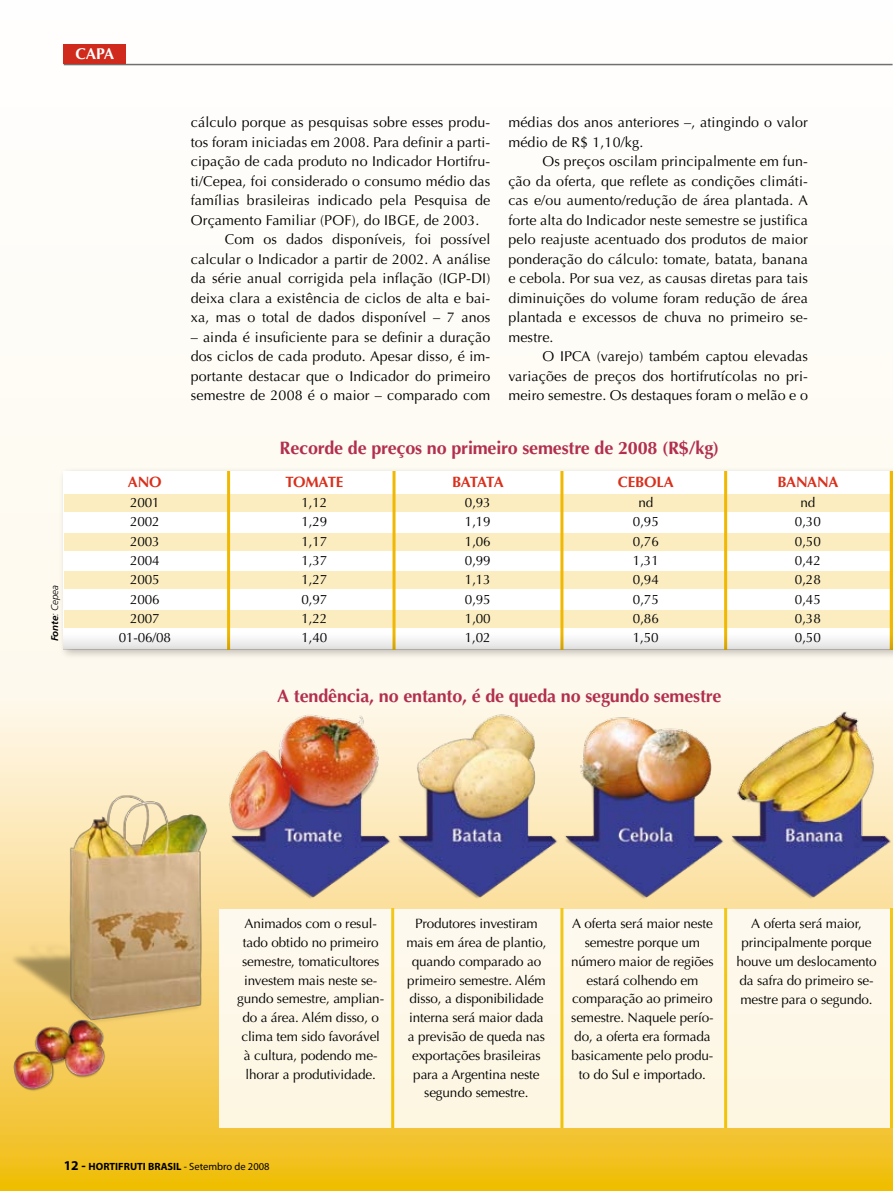
<style>
.page{position:relative;width:893px;height:1191px;background:#fefcf8}
.page>*{position:absolute;margin:0;border:0;box-sizing:border-box;transform-origin:0 0}
.t1{font:700 18px "Optima";letter-spacing:-.01em;color:#b22f4e}
.t2{font:700 15.6px "Optima";color:#fff}
.t3{font:700 15px "Optima";letter-spacing:-.01em;color:#d9301c}
.t4{font:14.25px/19.5px "Optima";letter-spacing:.01em;color:#000;text-align:justify}
.t5{font:13.5px/18.8px "Optima";letter-spacing:-.01em;color:#000;text-align:center}
.t6{font:700 10.5px "Myriad Pro";color:#000}
.t7{font:italic 300 9.75px "Frutiger";color:#000}
.s1{font-weight:700}
.s2{font-size:13.5px}
.s3{font-weight:400}
</style>
<div class="page">
<svg style="left:0;top:698px;width:893px;height:493px;background:#f5d059"></svg>
<div style="left:219px;top:909px;width:674px;height:218px;background:#fdf7e8"></div>
<hr style="left:391px;top:909px;width:3px;height:218px;background:#f1c300">
<hr style="left:560px;top:909px;width:3px;height:218px;background:#f1c300">
<hr style="left:724px;top:909px;width:3px;height:218px;background:#f1c300">
<hr style="left:890px;top:909px;width:3px;height:218px;background:#f1c300">
<img style="left:207px;top:709px;width:166px;height:200px">
<img style="left:373px;top:709px;width:167px;height:213px">
<img style="left:540px;top:709px;width:167px;height:213px">
<img style="left:707px;top:709px;width:166px;height:213px">
<img style="left:873px;top:709px;width:20px;height:213px">
<img style="left:0;top:787px;width:219px;height:310px">
<div style="left:58px;top:466px;width:835px;height:194px;background:#000;opacity:.25"></div>
<div style="left:64px;top:472px;width:829px;height:177px;background:#fff"></div>
<hr style="left:227px;top:472px;width:3px;height:177px;background:#f0b800">
<hr style="left:392px;top:472px;width:3px;height:177px;background:#f0b800">
<hr style="left:560px;top:472px;width:3px;height:177px;background:#f0b800">
<hr style="left:724px;top:472px;width:3px;height:177px;background:#f0b800">
<hr style="left:890px;top:472px;width:3px;height:177px;background:#f0b800">
<svg style="left:64px;top:633px;width:829px;height:16px"></svg>
<div style="left:64px;top:495px;width:829px;height:17px;background:#fbedc0"></div>
<div style="left:64px;top:533px;width:829px;height:17px;background:#fbedc0"></div>
<div style="left:64px;top:571px;width:829px;height:17px;background:#fbedc0"></div>
<div style="left:64px;top:610px;width:829px;height:17px;background:#fbedc0"></div>
<hr style="left:64px;top:64px;width:829px;height:1px;background:#707070">
<div style="left:64px;top:44px;width:62px;height:20px;background:#d02a1c"></div>
<p class="t2" style="left:76px;top:45px;width:40px">CAPA</p>
<p class="t7" style="left:49px;top:641px;width:58px;rotate:-90deg"><span class="s1">Fonte</span>: Cepea</p>
<p class="t4" style="left:191px;top:113px;width:301px">cálculo porque as pesquisas sobre esses produ-</p>
<p class="t4" style="left:191px;top:132px;width:301px">tos foram iniciadas em 2008. Para definir a parti-</p>
<p class="t4" style="left:191px;top:152px;width:301px">cipação de cada produto no Indicador Hortifru-</p>
<p class="t4" style="left:191px;top:171px;width:301px">ti/Cepea, foi considerado o consumo médio das</p>
<p class="t4" style="left:191px;top:191px;width:301px">famílias brasileiras indicado pela Pesquisa de</p>
<p class="t4" style="left:191px;top:210px;width:290px">Orçamento Familiar (POF), do IBGE, de 2003.</p>
<p class="t4" style="left:225px;top:230px;width:267px">Com os dados disponíveis, foi possível</p>
<p class="t4" style="left:191px;top:249px;width:301px">calcular o Indicador a partir de 2002. A análise</p>
<p class="t4" style="left:191px;top:269px;width:301px">da série anual corrigida pela inflação (IGP-DI)</p>
<p class="t4" style="left:191px;top:288px;width:301px">deixa clara a existência de ciclos de alta e bai-</p>
<p class="t4" style="left:191px;top:308px;width:301px">xa, mas o total de dados disponível – 7 anos</p>
<p class="t4" style="left:191px;top:327px;width:301px">– ainda é insuficiente para se definir a duração dos ciclos de cada produto. Apesar disso, é im&shy;portante destacar que o Indicador do primeiro semestre de 2008 é o maior – comparado com</p>
<p class="t4" style="left:508px;top:113px;width:301px">médias dos anos anteriores –, atingindo o valor médio de R$ 1,10/kg.</p>
<p class="t4" style="left:508px;top:152px;width:301px;text-indent:34px">Os preços oscilam principalmente em fun&shy;ção da oferta, que reflete as condições climáti&shy;cas e/ou aumento/redução de área plantada. A forte alta do Indicador neste semestre se justifica pelo reajuste acentuado dos produtos de maior ponderação do cálculo: tomate, batata, banana e cebola. Por sua vez, as causas diretas para tais diminuições do volume foram redução de área plantada e excessos de chuva no primeiro se&shy;mestre.</p>
<p class="t4" style="left:508px;top:347px;width:301px;text-indent:34px">O IPCA (varejo) também captou elevadas variações de preços dos hortifrutícolas no pri&shy;meiro semestre. Os destaques foram o melão e o</p>
<p class="t1" style="left:280px;top:438px;width:441px">Recorde de preços no primeiro semestre de 2008 (R$/kg)</p>
<p class="t3" style="left:128px;top:473px;width:35px">ANO</p>
<p class="t3" style="left:285px;top:473px;width:59px">TOMATE</p>
<p class="t3" style="left:452px;top:473px;width:53px">BATATA</p>
<p class="t3" style="left:618px;top:473px;width:57px">CEBOLA</p>
<p class="t3" style="left:777px;top:473px;width:62px">BANANA</p>
<p class="t5" style="left:130px;top:493px;width:31px">2001</p>
<p class="t5" style="left:301px;top:493px;width:27px">1,12</p>
<p class="t5" style="left:465px;top:493px;width:27px">0,93</p>
<p class="t5" style="left:638px;top:493px;width:16px">nd</p>
<p class="t5" style="left:800px;top:493px;width:16px">nd</p>
<p class="t5" style="left:130px;top:512px;width:31px">2002</p>
<p class="t5" style="left:301px;top:512px;width:27px">1,29</p>
<p class="t5" style="left:465px;top:512px;width:27px">1,19</p>
<p class="t5" style="left:633px;top:512px;width:27px">0,95</p>
<p class="t5" style="left:795px;top:512px;width:27px">0,30</p>
<p class="t5" style="left:130px;top:532px;width:31px">2003</p>
<p class="t5" style="left:301px;top:532px;width:27px">1,17</p>
<p class="t5" style="left:465px;top:532px;width:27px">1,06</p>
<p class="t5" style="left:633px;top:532px;width:27px">0,76</p>
<p class="t5" style="left:795px;top:532px;width:27px">0,50</p>
<p class="t5" style="left:130px;top:551px;width:31px">2004</p>
<p class="t5" style="left:301px;top:551px;width:27px">1,37</p>
<p class="t5" style="left:465px;top:551px;width:27px">0,99</p>
<p class="t5" style="left:633px;top:551px;width:27px">1,31</p>
<p class="t5" style="left:795px;top:551px;width:27px">0,42</p>
<p class="t5" style="left:130px;top:570px;width:31px">2005</p>
<p class="t5" style="left:301px;top:570px;width:27px">1,27</p>
<p class="t5" style="left:465px;top:570px;width:27px">1,13</p>
<p class="t5" style="left:633px;top:570px;width:27px">0,94</p>
<p class="t5" style="left:795px;top:570px;width:27px">0,28</p>
<p class="t5" style="left:130px;top:590px;width:31px">2006</p>
<p class="t5" style="left:301px;top:590px;width:27px">0,97</p>
<p class="t5" style="left:465px;top:590px;width:27px">0,95</p>
<p class="t5" style="left:633px;top:590px;width:27px">0,75</p>
<p class="t5" style="left:795px;top:590px;width:27px">0,45</p>
<p class="t5" style="left:130px;top:609px;width:31px">2007</p>
<p class="t5" style="left:301px;top:609px;width:27px">1,22</p>
<p class="t5" style="left:465px;top:609px;width:27px">1,00</p>
<p class="t5" style="left:633px;top:609px;width:27px">0,86</p>
<p class="t5" style="left:795px;top:609px;width:27px">0,38</p>
<p class="t5" style="left:119px;top:628px;width:54px">01-06/08</p>
<p class="t5" style="left:301px;top:628px;width:27px">1,40</p>
<p class="t5" style="left:465px;top:628px;width:27px">1,02</p>
<p class="t5" style="left:633px;top:628px;width:27px">1,50</p>
<p class="t5" style="left:795px;top:628px;width:27px">0,50</p>
<p class="t1" style="left:277px;top:685px;width:446px">A tendência, no entanto, é de queda no segundo semestre</p>
<p class="t5" style="left:237px;top:914px;width:148px">Animados com o resul&shy;tado obtido no primeiro semestre, tomaticultores investem mais neste se&shy;gundo semestre, amplian&shy;do a área. Além disso, o clima tem sido favorável à cultura, podendo me&shy;lhorar a produtividade.</p>
<p class="t5" style="left:406px;top:914px;width:142px">Produtores investiram mais em área de plantio, quando comparado ao primeiro semestre. Além disso, a disponibilidade interna será maior dada a previsão de queda nas exportações brasileiras para a Argentina neste segundo semestre.</p>
<p class="t5" style="left:571px;top:914px;width:144px">A oferta será maior neste semestre porque um número maior de regiões estará colhendo em comparação ao primeiro semestre. Naquele perío&shy;do, a oferta era formada basicamente pelo produ&shy;to do Sul e importado.</p>
<p class="t5" style="left:736px;top:914px;width:142px">A oferta será maior, principalmente porque houve um deslocamento da safra do primeiro se&shy;mestre para o segundo.</p>
<p class="t6" style="left:64px;top:1160px;width:207px"><span class="s2">12 -</span> HORTIFRUTI BRASIL <span class="s3">- Setembro de 2008</span></p>
</div>
